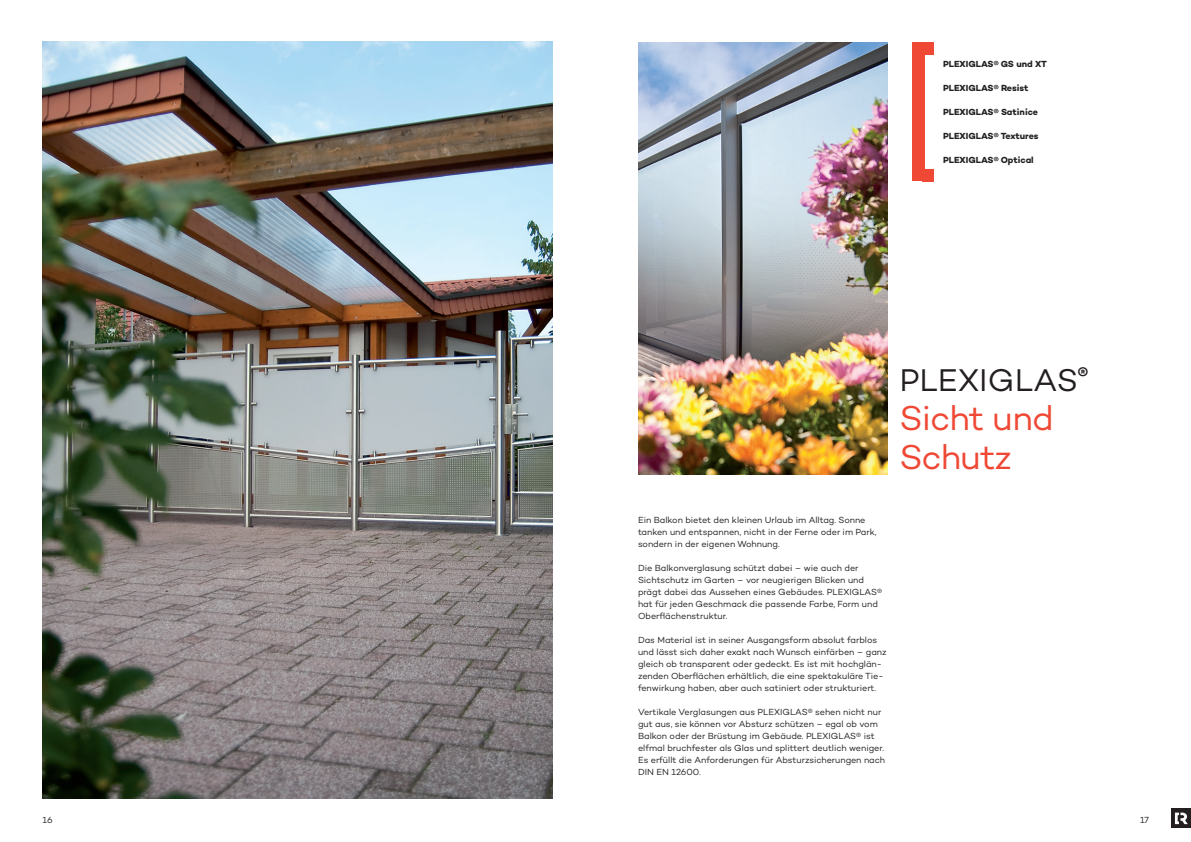
<style>
.page{position:relative;width:1191px;height:842px;background:#fff}
.page>*{position:absolute;margin:0;border:0;box-sizing:border-box;transform-origin:0 0}
.t1{font:35.1px/39px "Campton";letter-spacing:-.025em;color:#ef4835}
.t2{font:32px "Campton";color:#231f20}
.t3{font:9px/12px "Campton";letter-spacing:-.005em;color:#231f20}
.t4{font:700 9px "Campton";color:#231f20}
</style>
<div class="page">
<div style="left:1171px;top:808px;width:20px;height:20px;background:#231f20"></div>
<svg style="left:1175px;top:813px;width:12px;height:11px"></svg>
<img style="left:43px;top:42px;width:510px;height:757px">
<div style="left:912px;top:43px;width:12px;height:138px;background:#ef4835"></div>
<div style="left:924px;top:43px;width:10px;height:12px;background:#ef4835"></div>
<div style="left:922px;top:169px;width:12px;height:12px;background:#ef4835"></div>
<img style="left:638px;top:43px;width:249px;height:432px">
<p class="t4" style="left:943px;top:58px;width:105px">PLEXIGLAS® GS und XT</p>
<p class="t4" style="left:943px;top:82px;width:87px">PLEXIGLAS® Resist</p>
<p class="t4" style="left:943px;top:106px;width:96px">PLEXIGLAS® Satinice</p>
<p class="t4" style="left:943px;top:130px;width:97px">PLEXIGLAS® Textures</p>
<p class="t4" style="left:943px;top:154px;width:92px">PLEXIGLAS® Optical</p>
<h2 class="t2" style="left:899px;top:360px;width:190px">PLEXIGLAS<sup>®</sup></h2>
<h1 class="t1" style="left:899px;top:397px;width:156px">Sicht und<br>Schutz</h1>
<p class="t3" style="left:638px;top:513px;width:240px">Ein Balkon bietet den kleinen Urlaub im Alltag. Sonne tanken und entspannen, nicht in der Ferne oder im Park, sondern in der eigenen Wohnung.</p>
<p class="t3" style="left:638px;top:561px;width:245px">Die Balkonverglasung schützt dabei – wie auch der Sichtschutz im Garten – vor neugierigen Blicken und prägt dabei das Aussehen eines Gebäudes. PLEXIGLAS® hat für jeden Geschmack die passende Farbe, Form und Oberflächenstruktur.</p>
<p class="t3" style="left:638px;top:633px;width:250px">Das Material ist in seiner Ausgangsform absolut farblos und lässt sich daher exakt nach Wunsch einfärben – ganz gleich ob transparent oder gedeckt. Es ist mit hochglän&shy;zenden Oberflächen erhältlich, die eine spektakuläre Tie&shy;fenwirkung haben, aber auch satiniert oder strukturiert.</p>
<p class="t3" style="left:638px;top:705px;width:249px">Vertikale Verglasungen aus PLEXIGLAS® sehen nicht nur gut aus, sie können vor Absturz schützen – egal ob vom Balkon oder der Brüstung im Gebäude. PLEXIGLAS® ist elfmal bruchfester als Glas und splittert deutlich weniger.<br>Es erfüllt die Anforderungen für Absturzsicherungen nach DIN EN 12600.</p>
<p class="t3" style="left:43px;top:813px;width:12px">16</p>
<p class="t3" style="left:1140px;top:813px;width:11px">17</p>
</div>
